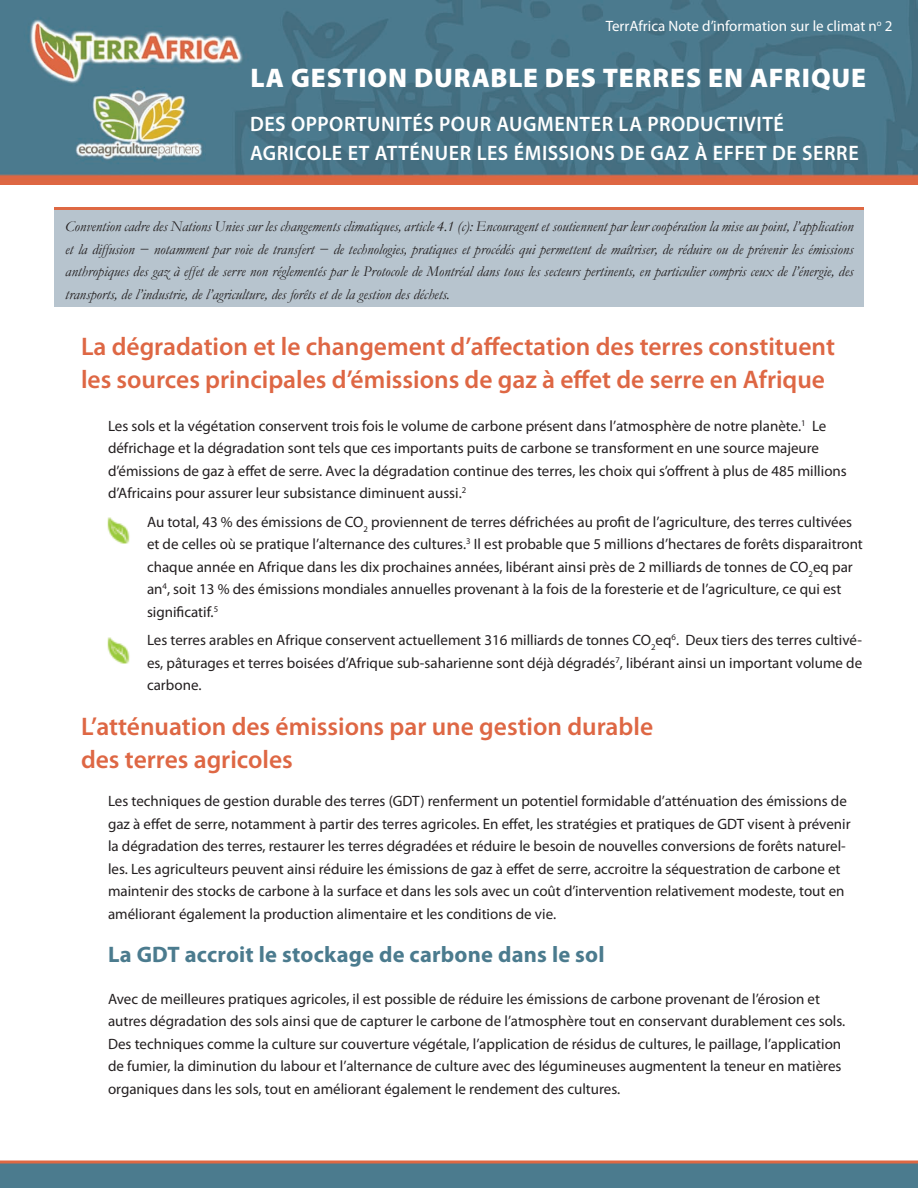
<style>
.page{position:relative;width:918px;height:1188px;background:#fff}
.page>*{position:absolute;margin:0;border:0;box-sizing:border-box;transform-origin:0 0}
.t1{font:900 27px "Myriad Pro";letter-spacing:.035em;color:#fff}
.t2{font:600 25.5px/33px "Myriad Pro";color:#de6744}
.t3{font:700 22.5px "Myriad Pro";letter-spacing:.01em;color:#4b7b8e}
.t4{font:600 21px/28.5px "Myriad Pro";letter-spacing:.03em;color:#fff;scale:.96 1}
.t5{font:15px/22.5px "Myriad Pro";color:#231f20}
.t6{font:italic 15px/22.5px "Garamond";color:#231f20;text-align:justify}
.t7{font:15px "Myriad Pro";color:#fff}
</style>
<div class="page">
<div style="left:55px;top:208px;width:809px;height:99px;background:#b7c4ce"></div>
<img style="left:0;top:0;width:918px;height:185px">
<img style="left:107px;top:517px;width:23px;height:27px">
<svg style="left:0;top:1160px;width:918px;height:28px"></svg>
<hr style="left:54px;top:207px;width:810px;height:3px;background:#de6843">
<img style="left:107px;top:637px;width:23px;height:27px">
<p class="t7" style="left:606px;top:16px;width:288px">TerrAfrica Note d’information sur le climat n<sup>o</sup> 2</p>
<h1 class="t1" style="left:250px;top:60px;width:617px">LA GESTION DURABLE DES TERRES EN AFRIQUE</h1>
<h3 class="t4" style="left:250px;top:109px;width:636px">DES OPPORTUNITÉS POUR AUGMENTER LA PRODUCTIVITÉ<br>AGRICOLE ET ATTÉNUER LES ÉMISSIONS DE GAZ À EFFET DE SERRE</h3>
<p class="t6" style="left:65px;top:215px;width:790px">Convention cadre des Nations Unies sur les changements climatiques, article 4.1 (c): Encouragent et soutiennent par leur coopération la mise au point, l’application et la diffusion − notamment par voie de transfert − de technologies, pratiques et procédés qui permettent de maîtriser, de réduire ou de prévenir les émissions anthropiques des gaz à effet de serre non réglementés par le Protocole de Montréal dans tous les secteurs pertinents, en particulier compris ceux de l’énergie, des transports, de l’industrie, de l’agriculture, des forêts et de la gestion des déchets.</p>
<h2 class="t2" style="left:81px;top:329px;width:755px">La dégradation et le changement d’affectation des terres constituent les sources principales d’émissions de gaz à effet de serre en Afrique</h2>
<p class="t5" style="left:108px;top:414px;width:740px">Les sols et la végétation conservent trois fois le volume de carbone présent dans l’atmosphère de notre planète.<sup>1</sup> Le défrichage et la dégradation sont tels que ces importants puits de carbone se transforment en une source majeure d’émissions de gaz à effet de serre. Avec la dégradation continue des terres, les choix qui s’offrent à plus de 485 millions d’Africains pour assurer leur subsistance diminuent aussi.<sup>2</sup></p>
<p class="t5" style="left:147px;top:510px;width:717px">Au total, 43 % des émissions de CO<sub>2</sub> proviennent de terres défrichées au profit de l’agriculture, des terres cultivées et de celles où se pratique l’alternance des cultures.<sup>3</sup> Il est probable que 5 millions d’hectares de forêts disparaitront chaque année en Afrique dans les dix prochaines années, libérant ainsi près de 2 milliards de tonnes de CO<sub>2</sub>eq par an<sup>4</sup>, soit 13 % des émissions mondiales annuelles provenant à la fois de la foresterie et de l’agriculture, ce qui est significatif.<sup>5</sup></p>
<p class="t5" style="left:147px;top:629px;width:717px;text-align:justify">Les terres arables en Afrique conservent actuellement 316 milliards de tonnes CO<sub>2</sub>eq<sup>6</sup>. Deux tiers des terres cultivé&shy;es, pâturages et terres boisées d’Afrique sub-saharienne sont déjà dégradés<sup>7</sup>, libérant ainsi un important volume de carbone.</p>
<h2 class="t2" style="left:81px;top:709px;width:574px">L’atténuation des émissions par une gestion durable des terres agricoles</h2>
<p class="t5" style="left:108px;top:790px;width:744px">Les techniques de gestion durable des terres (GDT) renferment un potentiel formidable d’atténuation des émissions de gaz à effet de serre, notamment à partir des terres agricoles. En effet, les stratégies et pratiques de GDT visent à prévenir la dégradation des terres, restaurer les terres dégradées et réduire le besoin de nouvelles conversions de forêts naturel&shy;les. Les agriculteurs peuvent ainsi réduire les émissions de gaz à effet de serre, accroitre la séquestration de carbone et maintenir des stocks de carbone à la surface et dans les sols avec un coût d’intervention relativement modeste, tout en améliorant également la production alimentaire et les conditions de vie.</p>
<h3 class="t3" style="left:108px;top:940px;width:498px">La GDT accroit le stockage de carbone dans le sol</h3>
<p class="t5" style="left:108px;top:987px;width:739px">Avec de meilleures pratiques agricoles, il est possible de réduire les émissions de carbone provenant de l’érosion et autres dégradation des sols ainsi que de capturer le carbone de l’atmosphère tout en conservant durablement ces sols.<br>Des techniques comme la culture sur couverture végétale, l’application de résidus de cultures, le paillage, l’application de fumier, la diminution du labour et l’alternance de culture avec des légumineuses augmentent la teneur en matières organiques dans les sols, tout en améliorant également le rendement des cultures.</p>
</div>
